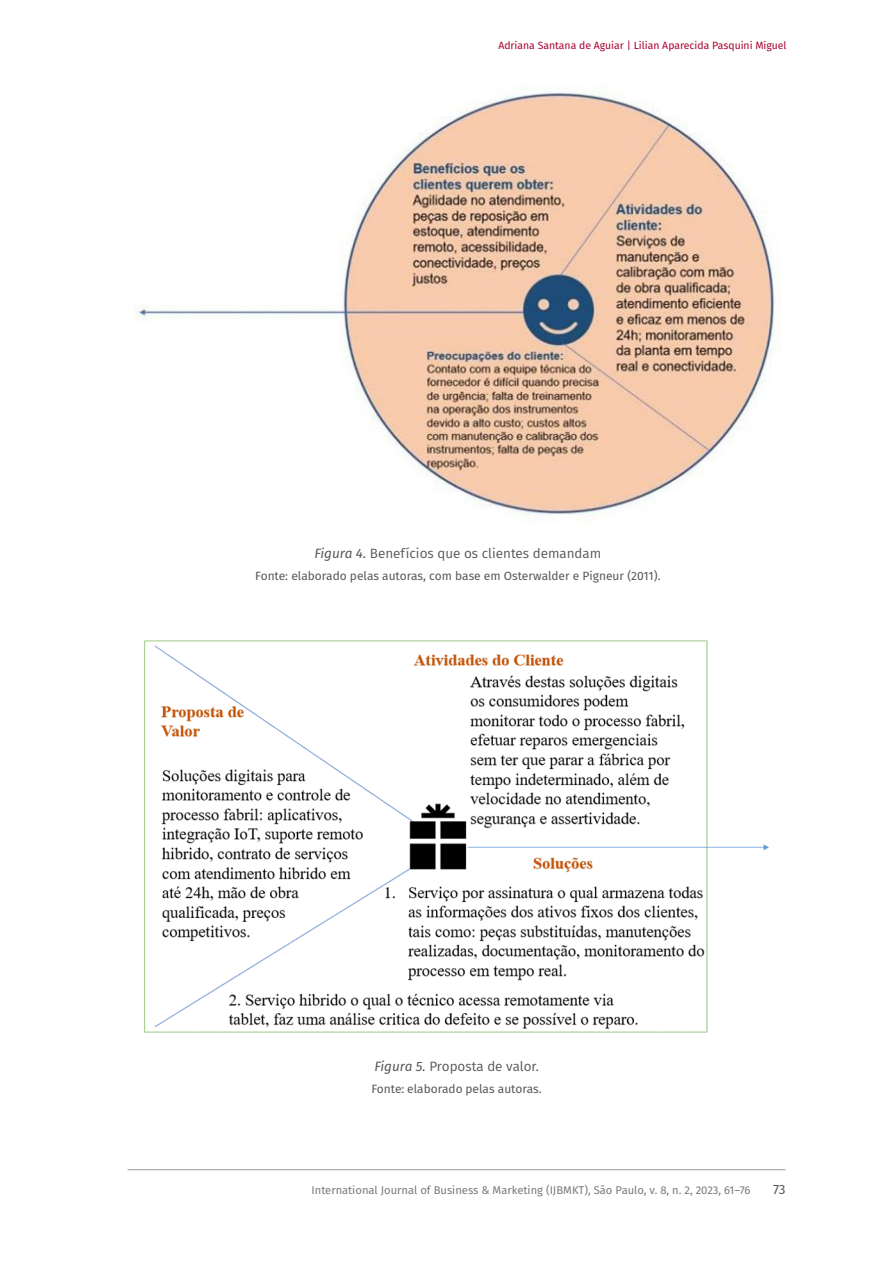
<style>
.page{position:relative;width:893px;height:1263px;background:#fff}
.page>*{position:absolute;margin:0;border:0;box-sizing:border-box;transform-origin:0 0}
.Título_da_Figura{font:13.5px "Fira Sans";color:#57585a}
.t1{font:13.5px "Fira Sans";color:#57585a}
.Fonte_da_figura{font:12px "Fira Sans";color:#57585a}
.t2{font:11.25px "Fira Sans";color:#787a7d}
.t3{font:10.5px "Fira Sans";color:#a90332}
.s1{font-style:italic}
</style>
<div class="page">
<hr style="left:128px;top:1169px;width:658px;height:1px;background:#57585a">
<img style="left:134px;top:85px;width:644px;height:437px">
<img style="left:144px;top:640px;width:625px;height:393px">
<p class="t3" style="left:498px;top:38px;width:290px">Adriana Santana de Aguiar | Lilian Aparecida Pasquini Miguel</p>
<p class="Título_da_Figura" style="left:314px;top:543px;width:288px"><span class="s1">Figura 4.</span> Benefícios que os clientes demandam</p>
<p class="Fonte_da_figura" style="left:255px;top:567px;width:407px">Fonte: elaborado pelas autoras, com base em Osterwalder e Pigneur (2011).</p>
<p class="Título_da_Figura" style="left:374px;top:1056px;width:166px"><span class="s1">Figura 5.</span> Proposta de valor.</p>
<p class="Fonte_da_figura" style="left:371px;top:1080px;width:172px">Fonte: elaborado pelas autoras.</p>
<p class="t2" style="left:311px;top:1181px;width:440px">International Journal of Business &amp; Marketing (IJBMKT), São Paulo, v. 8, n. 2, 2023, 61–76</p>
<p class="t1" style="left:773px;top:1179px;width:14px">73</p>
</div>
